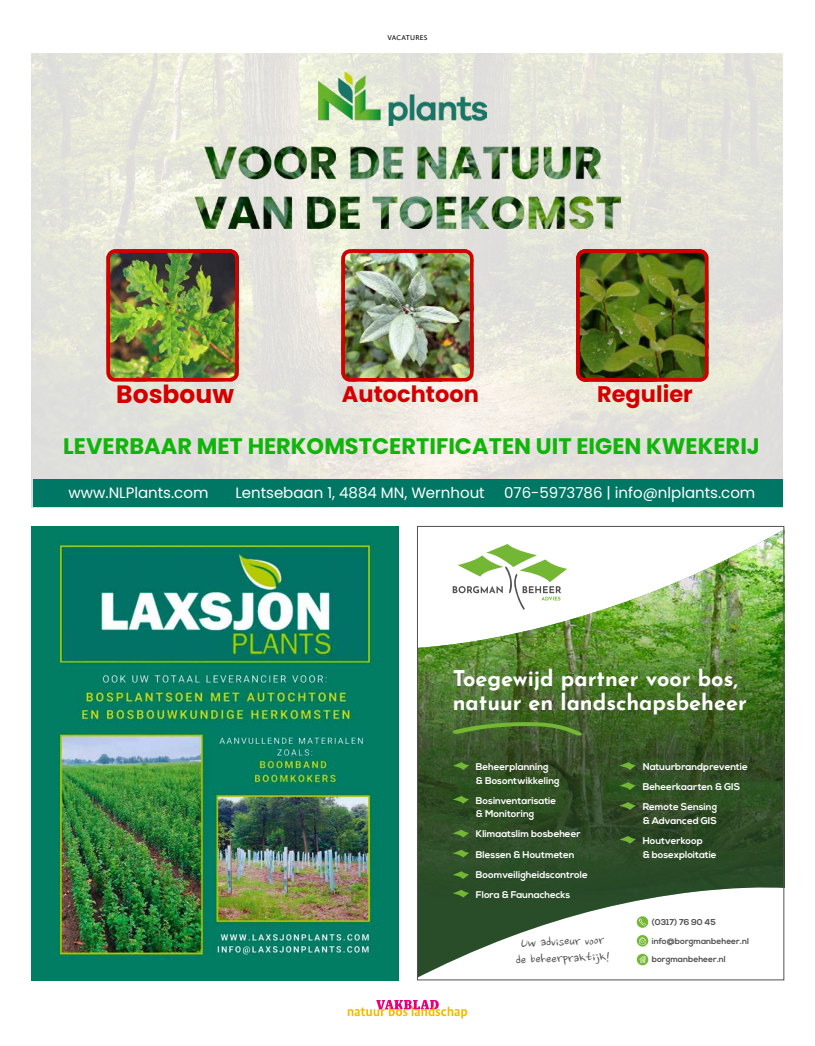
<style>
.page{position:relative;width:815px;height:1046px;background:#fff}
.page>*{position:absolute;margin:0;border:0;box-sizing:border-box;transform-origin:0 0}
.t1{font:700 25px "Poppins";color:#d40000}
.t2{font:700 22.5px "Poppins";color:#11b40b}
.t3{font:700 22.5px "Poppins";color:#d40000}
.t4{font:700 21.62px/24.4px "Josefin Sans";color:#fff}
.t5{font:15.75px/16.8px "Nanum Brush";color:#525251;text-align:center}
.t6{font:15px "Poppins";color:#fff}
.t7{font:700 9.75px/20px "Nexa";color:#fff}
.t8{font:700 8.5px "Nexa";color:#525251}
.t9{font:7px "Absara Sans Offc Pro";letter-spacing:.03em;color:#000}
</style>
<div class="page">
<svg style="left:348px;top:999px;width:119px;height:19px"></svg>
<img style="left:32px;top:526px;width:367px;height:453px">
<img style="left:419px;top:530px;width:363px;height:447px">
<svg style="left:453px;top:762px;width:16px;height:7px"></svg>
<svg style="left:453px;top:795px;width:16px;height:8px"></svg>
<svg style="left:453px;top:829px;width:16px;height:8px"></svg>
<svg style="left:453px;top:849px;width:16px;height:8px"></svg>
<svg style="left:453px;top:871px;width:16px;height:7px"></svg>
<svg style="left:453px;top:889px;width:16px;height:8px"></svg>
<svg style="left:619px;top:762px;width:17px;height:7px"></svg>
<svg style="left:619px;top:782px;width:17px;height:7px"></svg>
<svg style="left:619px;top:802px;width:17px;height:7px"></svg>
<svg style="left:619px;top:835px;width:17px;height:8px"></svg>
<svg style="left:637px;top:916px;width:11px;height:11px"></svg>
<svg style="left:638px;top:917px;width:9px;height:8px"></svg>
<svg style="left:637px;top:934px;width:11px;height:12px"></svg>
<svg style="left:639px;top:936px;width:7px;height:8px"></svg>
<svg style="left:637px;top:953px;width:11px;height:12px"></svg>
<svg style="left:639px;top:955px;width:7px;height:7px"></svg>
<svg style="left:452px;top:721px;width:130px;height:14px;background:#4e762e"></svg>
<img style="left:32px;top:53px;width:751px;height:454px">
<img style="left:318px;top:72px;width:168px;height:53px">
<img style="left:106px;top:249px;width:133px;height:132px">
<img style="left:341px;top:249px;width:132px;height:132px">
<img style="left:576px;top:249px;width:132px;height:132px">
<div style="left:33px;top:479px;width:750px;height:28px;background:#007665"></div>
<img style="left:195px;top:146px;width:425px;height:82px">
<p class="t9" style="left:387px;top:34px;width:42px">VACATURES</p>
<h1 class="t1" style="left:116px;top:379px;width:119px">Bosbouw</h1>
<h2 class="t3" style="left:342px;top:381px;width:138px">Autochtoon</h2>
<h2 class="t3" style="left:597px;top:381px;width:97px">Regulier</h2>
<h2 class="t2" style="left:63px;top:433px;width:698px">LEVERBAAR MET HERKOMSTCERTIFICATEN UIT EIGEN KWEKERIJ</h2>
<h3 class="t6" style="left:69px;top:484px;width:141px">www.NLPlants.com</h3>
<h3 class="t6" style="left:235px;top:484px;width:251px">Lentsebaan 1, 4884 MN, Wernhout</h3>
<h3 class="t6" style="left:504px;top:484px;width:253px">076-5973786 | info@nlplants.com</h3>
<h3 class="t4" style="left:453px;top:663px;width:296px">Toegewijd partner voor bos, natuur en landschapsbeheer</h3>
<p class="t7" style="left:476px;top:760px;width:85px;line-height:13.8px">Beheerplanning<br>&amp; Bosontwikkeling</p>
<p class="t7" style="left:476px;top:793px;width:82px;line-height:13.8px">Bosinventarisatie &amp; Monitoring</p>
<p class="t7" style="left:476px;top:824px;width:113px">Klimaatslim bosbeheer<br>Blessen &amp; Houtmeten<br>Boomveiligheidscontrole<br>Flora &amp; Faunachecks</p>
<h3 class="t5" style="left:515px;top:935px;width:96px;rotate:-2deg">Uw adviseur voor de beheerpraktijk!</h3>
<p class="t7" style="left:643px;top:756px;width:107px">Natuurbrandpreventie<br>Beheerkaarten &amp; GIS<br>Remote Sensing</p>
<p class="t7" style="left:643px;top:810px;width:76px">&amp; Advanced GIS<br>Houtverkoop</p>
<p class="t7" style="left:643px;top:844px;width:75px">&amp; bosexploitatie</p>
<p class="t8" style="left:652px;top:916px;width:65px">(0317) 76 90 45</p>
<p class="t8" style="left:652px;top:935px;width:99px">info@borgmanbeheer.nl</p>
<p class="t8" style="left:652px;top:954px;width:76px">borgmanbeheer.nl</p>
</div>
